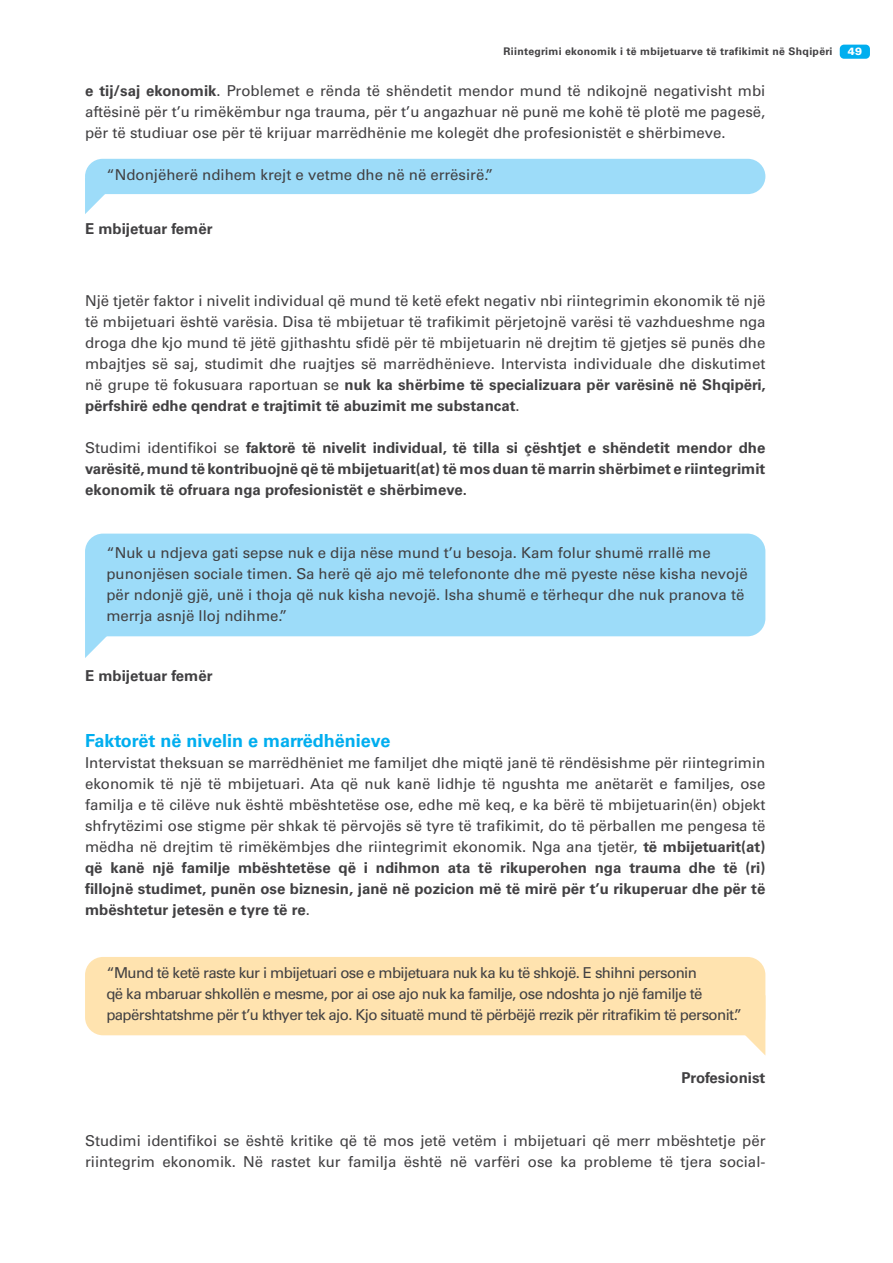
<style>
.page{position:relative;width:893px;height:1263px;background:#fff}
.page>*{position:absolute;margin:0;border:0;box-sizing:border-box;transform-origin:0 0}
.t1{font:700 18px "Univers LT Std";color:#00aeef}
.t2{font:15px/21px "Univers LT Std";color:#414042;text-align:justify}
.t3{font:700 15px/21px "Univers LT Std";color:#414042;text-align:justify}
.t4{font:15px/21px "Univers LT Std";letter-spacing:-.04em;color:#414042}
.t5{font:700 10.5px "Univers LT Std";letter-spacing:.03em;color:#414042}
.t6{font:900 10.5px "Univers LT Std";color:#fff}
.s1{font-weight:700}
.s2{font-weight:400}
</style>
<div class="page">
<div style="left:840px;top:45px;width:30px;height:14px;background:#00aeef;border-radius:4px"></div>
<div style="left:85px;top:957px;width:680px;height:78px;background:#ffe3af;border-radius:18px"></div>
<svg style="left:707px;top:1021px;width:58px;height:34px"></svg>
<div style="left:85px;top:534px;width:680px;height:102px;background:#9ddcf9;border-radius:18px"></div>
<svg style="left:85px;top:622px;width:59px;height:36px"></svg>
<div style="left:85px;top:159px;width:680px;height:35px;background:#9ddcf9;border-radius:18px"></div>
<svg style="left:85px;top:181px;width:21px;height:33px"></svg>
<p class="t5" style="left:504px;top:45px;width:330px">Riintegrimi ekonomik i të mbijetuarve të trafikimit në Shqipëri</p>
<p class="t6" style="left:848px;top:45px;width:16px">49</p>
<p class="t2" style="left:85px;top:80px;width:682px"><span class="s1">e tij/saj ekonomik</span>. Problemet e rënda të shëndetit mendor mund të ndikojnë negativisht mbi aftësinë për t’u rimëkëmbur nga trauma, për t’u angazhuar në punë me kohë të plotë me pagesë, për të studiuar ose për të krijuar marrëdhënie me kolegët dhe profesionistët e shërbimeve.</p>
<p class="t2" style="left:106px;top:164px;width:389px">“Ndonjëherë ndihem krejt e vetme dhe në në errësirë.”</p>
<p class="t3" style="left:85px;top:218px;width:129px">E mbijetuar femër</p>
<p class="t2" style="left:85px;top:290px;width:682px">Një tjetër faktor i nivelit individual që mund të ketë efekt negativ nbi riintegrimin ekonomik të një të mbijetuari është varësia. Disa të mbijetuar të trafikimit përjetojnë varësi të vazhdueshme nga droga dhe kjo mund të jëtë gjithashtu sfidë për të mbijetuarin në drejtim të gjetjes së punës dhe mbajtjes së saj, studimit dhe ruajtjes së marrëdhënieve. Intervista individuale dhe diskutimet në grupe të fokusuara raportuan se <span class="s1">nuk ka shërbime të specializuara për varësinë në Shqipëri, përfshirë edhe qendrat e trajtimit të abuzimit me substancat</span>.</p>
<p class="t3" style="left:85px;top:437px;width:682px"><span class="s2">Studimi identifikoi se</span> faktorë të nivelit individual, të tilla si çështjet e shëndetit mendor dhe varësitë, mund të kontribuojnë që të mbijetuarit(at) të mos duan të marrin shërbimet e riintegrimit ekonomik të ofruara nga profesionistët e shërbimeve.</p>
<p class="t2" style="left:106px;top:542px;width:643px;text-align:left">“Nuk u ndjeva gati sepse nuk e dija nëse mund t’u besoja. Kam folur shumë rrallë me punonjësen sociale timen. Sa herë që ajo më telefononte dhe më pyeste nëse kisha nevojë për ndonjë gjë, unë i thoja që nuk kisha nevojë. Isha shumë e tërhequr dhe nuk pranova të merrja asnjë lloj ndihme.”</p>
<p class="t3" style="left:85px;top:665px;width:129px">E mbijetuar femër</p>
<p class="t1" style="left:85px;top:730px;width:307px">Faktorët në nivelin e marrëdhënieve</p>
<p class="t2" style="left:85px;top:752px;width:682px">Intervistat theksuan se marrëdhëniet me familjet dhe miqtë janë të rëndësishme për riintegrimin ekonomik të një të mbijetuari. Ata që nuk kanë lidhje të ngushta me anëtarët e familjes, ose familja e të cilëve nuk është mbështetëse ose, edhe më keq, e ka bërë të mbijetuarin(ën) objekt shfrytëzimi ose stigme për shkak të përvojës së tyre të trafikimit, do të përballen me pengesa të mëdha në drejtim të rimëkëmbjes dhe riintegrimit ekonomik. Nga ana tjetër, <span class="s1">të mbijetuarit(at) që kanë një familje mbështetëse që i ndihmon ata të rikuperohen nga trauma dhe të (ri) fillojnë studimet, punën ose biznesin, janë në pozicion më të mirë për t’u rikuperuar dhe për të mbështetur jetesën e tyre të re</span>.</p>
<p class="t4" style="left:106px;top:962px;width:637px">“Mund të ketë raste kur i mbijetuari ose e mbijetuara nuk ka ku të shkojë. E shihni personin<br>që ka mbaruar shkollën e mesme, por ai ose ajo nuk ka familje, ose ndoshta jo një familje të papërshtatshme për t’u kthyer tek ajo. Kjo situatë mund të përbëjë rrezik për ritrafikim të personit.”</p>
<p class="t3" style="left:681px;top:1067px;width:86px">Profesionist</p>
<p class="t2" style="left:85px;top:1130px;width:682px">Studimi identifikoi se është kritike që të mos jetë vetëm i mbijetuari që merr mbështetje për riintegrim ekonomik. Në rastet kur familja është në varfëri ose ka probleme të tjera social-</p>
</div>
